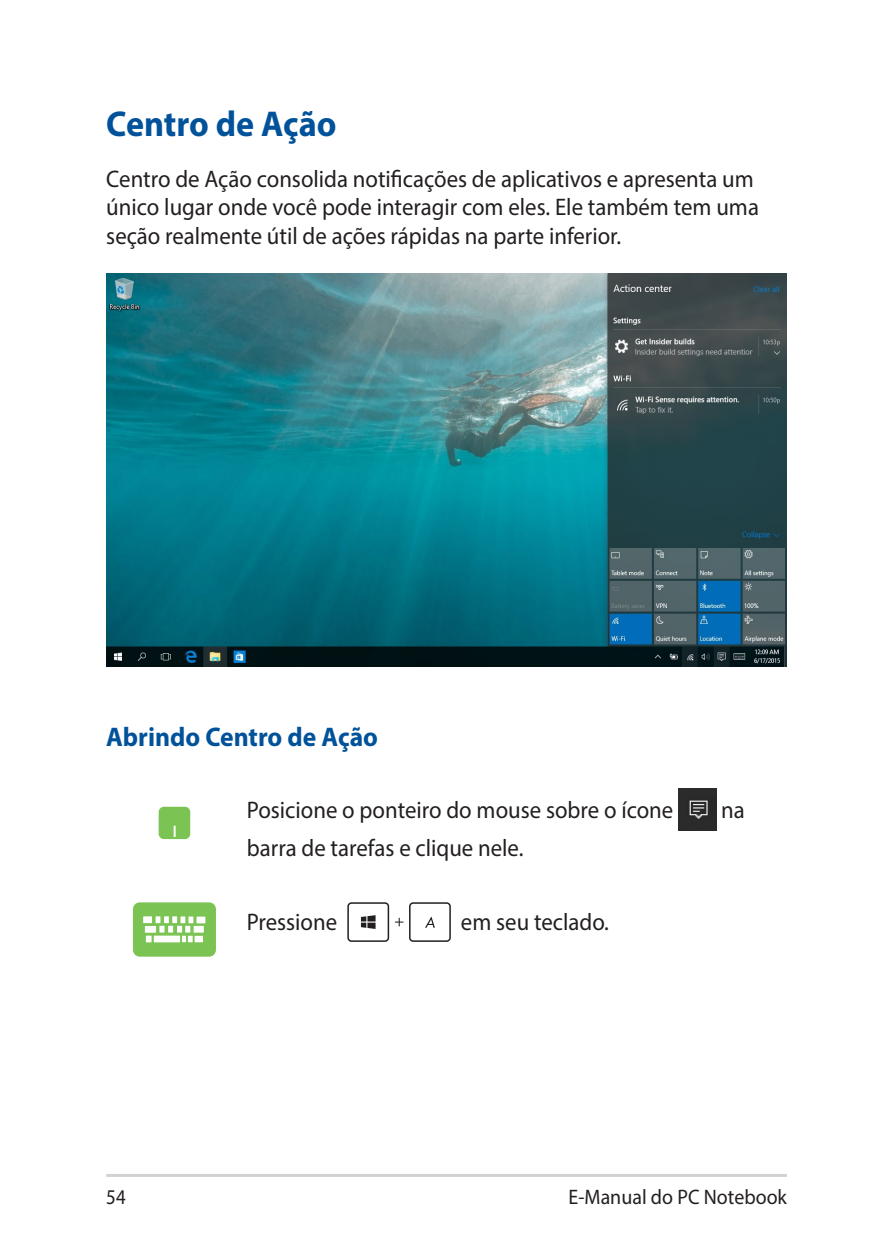
<style>
.page{position:relative;width:893px;height:1259px;background:#fff}
.page>*{position:absolute;margin:0;border:0;box-sizing:border-box;transform-origin:0 0}
.Heading_1{font:700 36px "Myriad Pro";color:#01529a;scale:.95 1}
.Heading_3{font:700 27px "Myriad Pro";color:#01529a;scale:.95 1}
.Body_Text{font:24px/28.8px "Myriad Pro";color:#231f20;scale:.95 1}
.Table_Body_Text{font:24px "Myriad Pro";color:#231f20;scale:.95 1}
.t1{font:21px "Myriad Pro";color:#231f20;scale:.95 1}
.t2{font:21px "Myriad Pro";color:#231f20;scale:.9 1}
</style>
<div class="page">
<hr style="left:106px;top:1174px;width:681px;height:3px;background:#d1d2d4">
<img style="left:106px;top:274px;width:681px;height:392px">
<div style="left:159px;top:807px;width:31px;height:32px;background:#7bc352;border-radius:5px"></div>
<svg style="left:174px;top:825px;width:2px;height:12px"></svg>
<img style="left:678px;top:788px;width:38px;height:43px">
<div style="left:134px;top:903px;width:81px;height:52px;background:#7bc352;border-radius:6px"></div>
<div style="left:133px;top:902px;width:83px;height:54px;border:2px solid #7bc352;border-radius:6px"></div>
<div style="left:197px;top:916px;width:8px;height:7px;background:#fff"></div>
<div style="left:145px;top:926px;width:11px;height:6px;background:#fff"></div>
<div style="left:146px;top:935px;width:6px;height:7px;background:#fff"></div>
<div style="left:154px;top:935px;width:26px;height:7px;background:#fff"></div>
<div style="left:194px;top:926px;width:10px;height:6px;background:#fff"></div>
<svg style="left:156px;top:916px;width:37px;height:26px"></svg>
<div style="left:195px;top:936px;width:8px;height:6px;background:#fff"></div>
<div style="left:143px;top:916px;width:9px;height:7px;background:#fff"></div>
<div style="left:409px;top:902px;width:42px;height:40px;border:2px solid #231f20;border-radius:3px"></div>
<svg style="left:395px;top:918px;width:8px;height:8px"></svg>
<div style="left:347px;top:902px;width:42px;height:40px;border:2px solid #231f20;border-radius:3px"></div>
<svg style="left:361px;top:915px;width:15px;height:14px"></svg>
<svg style="left:425px;top:916px;width:10px;height:11px"></svg>
<p class="Heading_1" style="left:106px;top:101px;width:244px">Centro de Ação</p>
<p class="Body_Text" style="left:106px;top:164px;width:688px">Centro de Ação consolida notificações de aplicativos e apresenta um único lugar onde você pode interagir com eles. Ele também tem uma seção realmente útil de ações rápidas na parte inferior.</p>
<p class="Heading_3" style="left:106px;top:719px;width:288px">Abrindo Centro de Ação</p>
<p class="Table_Body_Text" style="left:247px;top:795px;width:450px">Posicione o ponteiro do mouse sobre o ícone</p>
<p class="Table_Body_Text" style="left:721px;top:795px;width:26px">na</p>
<p class="Table_Body_Text" style="left:247px;top:833px;width:293px">barra de tarefas e clique nele.</p>
<p class="Table_Body_Text" style="left:247px;top:907px;width:97px">Pressione</p>
<p class="Table_Body_Text" style="left:461px;top:907px;width:157px">em seu teclado.</p>
<p class="t2" style="left:106px;top:1184px;width:23px">54</p>
<p class="t1" style="left:569px;top:1184px;width:231px">E-Manual do PC Notebook</p>
</div>
